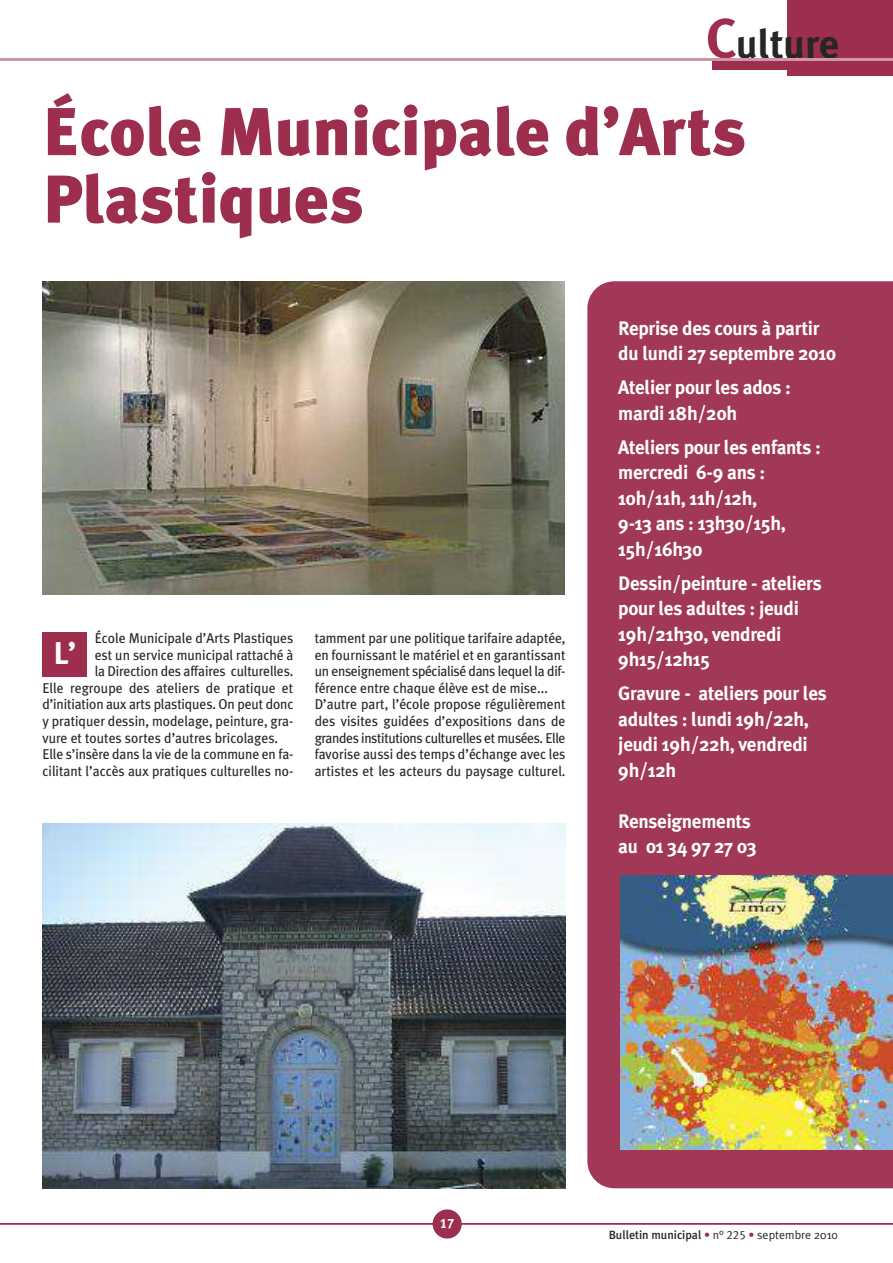
<style>
.page{position:relative;width:893px;height:1263px;background:#fff}
.page>*{position:absolute;margin:0;border:0;box-sizing:border-box;transform-origin:0 0}
.t1{font:900 67.5px/67.5px "Meta Plus";color:#9d2e4e}
.t2{font:700 40.5px "Meta Plus";color:#272627}
.t3{font:700 31.5px "Meta Plus";color:#fff}
.t4{font:700 19.5px/25.5px "Meta Plus";letter-spacing:-.015em;color:#fff}
.t5{font:14.25px/16.5px "Meta Plus";color:#272627;scale:.96 1}
.t6{font:13.5px "Meta Plus Bold Caps";color:#fff}
.t7{font:500 12px "Meta Plus";color:#272627}
.s1{font-size:55.5px;color:#9d2e4e}
.s2{font-family:"Meta Plus Normal";font-weight:400;color:#9d2e4e}
.s3{font-family:"Meta Plus Normal";font-weight:400}
.s4{font-family:"Meta Plus Normal Caps";font-weight:400}
</style>
<div class="page">
<hr style="left:0;top:1223px;width:893px;height:1px;background:#9d2e4e">
<div style="left:433px;top:1209px;width:29px;height:29px;background:#9d2e4e;border-radius:50%"></div>
<div style="left:787px;top:0;width:106px;height:76px;background:#9d2e4e"></div>
<div style="left:712px;top:61px;width:181px;height:9px;background:#9d2e4e"></div>
<hr style="left:0;top:59px;width:893px;height:2px;background:#ce96a7">
<div style="left:587px;top:281px;width:306px;height:907px;background:#a13857"></div>
<div style="left:43px;top:632px;width:44px;height:45px;background:#9d2e4e"></div>
<img style="left:43px;top:823px;width:522px;height:365px">
<img style="left:43px;top:281px;width:522px;height:314px">
<img style="left:621px;top:875px;width:272px;height:274px">
<h2 class="t2" style="left:706px;top:20px;width:135px"><span class="s1">C</span>ulture</h2>
<h1 class="t1" style="left:43px;top:98px;width:704px">École Municipale d’Arts<br>Plastiques</h1>
<p class="t5" style="left:95px;top:630px;width:209px">École Municipale d’Arts Plastiques</p>
<p class="t5" style="left:95px;top:647px;width:209px">est un service municipal rattaché à</p>
<p class="t5" style="left:95px;top:663px;width:209px">la Direction des affaires culturelles.</p>
<p class="t5" style="left:43px;top:680px;width:263px">Elle regroupe des ateliers de pratique et</p>
<p class="t5" style="left:43px;top:696px;width:263px">d’initiation aux arts plastiques. On peut donc</p>
<p class="t5" style="left:43px;top:713px;width:263px">y pratiquer dessin, modelage, peinture, gra-</p>
<p class="t5" style="left:43px;top:729px;width:247px">vure et toutes sortes d’autres bricolages.</p>
<p class="t5" style="left:43px;top:746px;width:263px">Elle s’insère dans la vie de la commune en fa-</p>
<p class="t5" style="left:43px;top:762px;width:263px">cilitant l’accès aux pratiques culturelles no-</p>
<h3 class="t3" style="left:54px;top:634px;width:24px">L’</h3>
<p class="t5" style="left:315px;top:630px;width:263px">tamment par une politique tarifaire adaptée, en fournissant le matériel et en garantissant un enseignement spécialisé dans lequel la dif&shy;férence entre chaque élève est de mise...<br>D’autre part, l’école propose régulièrement des visites guidées d’expositions dans de grandes institutions culturelles et musées. Elle favorise aussi des temps d’échange avec les artistes et les acteurs du paysage culturel.</p>
<h3 class="t4" style="left:618px;top:315px;width:219px">Reprise des cours à partir du lundi 27 septembre 2010</h3>
<h3 class="t4" style="left:618px;top:375px;width:174px">Atelier pour les ados : mardi 18h/20h</h3>
<h3 class="t4" style="left:618px;top:434px;width:204px">Ateliers pour les enfants : mercredi 6-9 ans :<br>10h/11h, 11h/12h,<br>9-13 ans : 13h30/15h,<br>15h/16h30</h3>
<h3 class="t4" style="left:618px;top:570px;width:205px">Dessin/peinture - ateliers pour les adultes : jeudi<br>19h/21h30, vendredi<br>9h15/12h15</h3>
<h3 class="t4" style="left:618px;top:681px;width:210px">Gravure - ateliers pour les adultes : lundi 19h/22h, jeudi 19h/22h, vendredi<br>9h/12h</h3>
<h3 class="t4" style="left:618px;top:808px;width:140px">Renseignements au 01 34 97 27 03</h3>
<p class="t6" style="left:440px;top:1215px;width:16px">17</p>
<p class="t7" style="left:609px;top:1227px;width:231px">Bulletin municipal <span class="s2">•</span> <span class="s3">n°</span> <span class="s4">225</span> <span class="s2">•</span> <span class="s3">septembre 2010</span></p>
</div>
